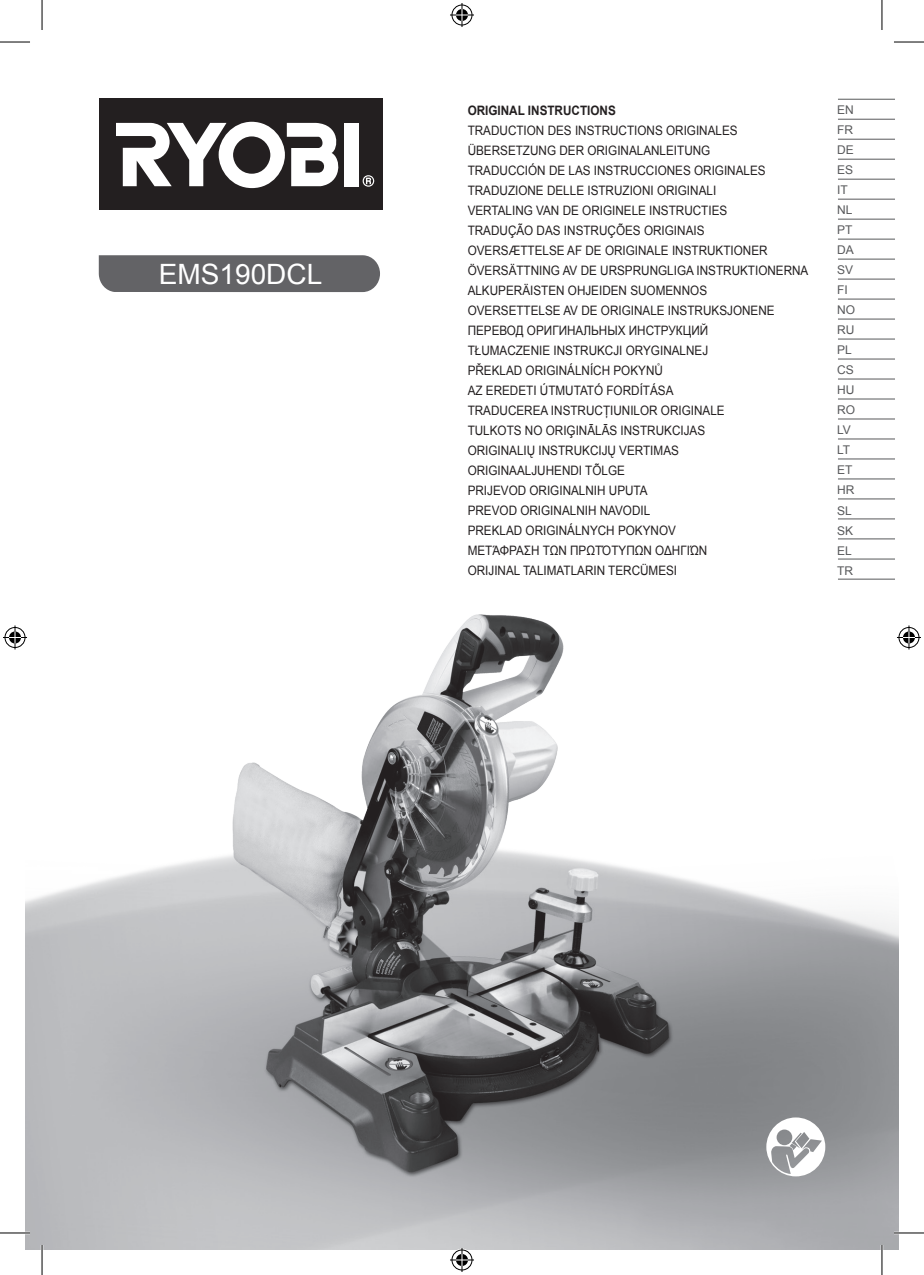
<style>
.page{position:relative;width:924px;height:1275px;background:#fff}
.page>*{position:absolute;margin:0;border:0;box-sizing:border-box;transform-origin:0 0}
.t1{font:28px "Arial";color:#fff}
.t2{font:13px/20px "Arial";color:#231f20;scale:.9 1}
.t3{font:700 13px "Arial";color:#231f20;scale:.9 1}
.t4{font:12px/20px "Arial";color:#57585a}
</style>
<div class="page">
<img style="left:25px;top:25px;width:873px;height:1224px">
<hr style="left:837px;top:119px;width:57px;height:1px;background:#57585a">
<hr style="left:837px;top:99px;width:57px;height:1px;background:#57585a">
<hr style="left:837px;top:279px;width:57px;height:1px;background:#57585a">
<hr style="left:837px;top:438px;width:57px;height:1px;background:#57585a">
<hr style="left:837px;top:199px;width:57px;height:1px;background:#57585a">
<hr style="left:837px;top:358px;width:57px;height:1px;background:#57585a">
<hr style="left:837px;top:518px;width:57px;height:1px;background:#57585a">
<hr style="left:837px;top:139px;width:57px;height:1px;background:#57585a">
<hr style="left:837px;top:298px;width:57px;height:1px;background:#57585a">
<hr style="left:837px;top:458px;width:57px;height:1px;background:#57585a">
<hr style="left:837px;top:219px;width:57px;height:1px;background:#57585a">
<hr style="left:837px;top:378px;width:57px;height:1px;background:#57585a">
<hr style="left:837px;top:538px;width:57px;height:1px;background:#57585a">
<hr style="left:837px;top:558px;width:57px;height:1px;background:#57585a">
<hr style="left:837px;top:578px;width:57px;height:1px;background:#57585a">
<hr style="left:837px;top:159px;width:57px;height:1px;background:#57585a">
<hr style="left:837px;top:318px;width:57px;height:1px;background:#57585a">
<hr style="left:837px;top:478px;width:57px;height:1px;background:#57585a">
<hr style="left:837px;top:239px;width:57px;height:1px;background:#57585a">
<hr style="left:837px;top:398px;width:57px;height:1px;background:#57585a">
<hr style="left:837px;top:179px;width:57px;height:1px;background:#57585a">
<hr style="left:837px;top:338px;width:57px;height:1px;background:#57585a">
<hr style="left:837px;top:498px;width:57px;height:1px;background:#57585a">
<hr style="left:837px;top:259px;width:57px;height:1px;background:#57585a">
<hr style="left:837px;top:418px;width:57px;height:1px;background:#57585a">
<div style="left:99px;top:255px;width:281px;height:37px;background:#636366"></div>
<div style="left:99px;top:99px;width:283px;height:111px;background:#231f20"></div>
<div style="left:344px;top:123px;width:14px;height:63px;background:#fff"></div>
<svg style="left:116px;top:122px;width:223px;height:66px"></svg>
<svg style="left:362px;top:175px;width:12px;height:12px"></svg>
<svg style="left:766px;top:1117px;width:58px;height:59px"></svg>
<hr style="left:0;top:41px;width:30px;height:2px;background:#fff">
<hr style="left:893px;top:41px;width:30px;height:2px;background:#fff">
<hr style="left:0;top:1231px;width:30px;height:3px;background:#fff">
<hr style="left:893px;top:1231px;width:30px;height:3px;background:#fff">
<hr style="left:41px;top:0;width:2px;height:30px;background:#fff">
<hr style="left:41px;top:1245px;width:2px;height:30px;background:#fff">
<hr style="left:880px;top:0;width:2px;height:30px;background:#fff">
<hr style="left:880px;top:1245px;width:2px;height:30px;background:#fff">
<hr style="left:0;top:42px;width:30px;height:1px;background:#000">
<hr style="left:893px;top:42px;width:30px;height:1px;background:#000">
<hr style="left:0;top:1232px;width:30px;height:1px;background:#000">
<hr style="left:893px;top:1232px;width:30px;height:1px;background:#000">
<hr style="left:42px;top:0;width:1px;height:30px;background:#000">
<hr style="left:42px;top:1245px;width:1px;height:30px;background:#000">
<hr style="left:881px;top:0;width:1px;height:30px;background:#000">
<hr style="left:881px;top:1245px;width:1px;height:30px;background:#000">
<svg style="left:450px;top:3px;width:24px;height:24px"></svg>
<svg style="left:450px;top:1248px;width:24px;height:24px"></svg>
<svg style="left:3px;top:625px;width:24px;height:24px"></svg>
<svg style="left:896px;top:625px;width:24px;height:24px"></svg>
<h1 class="t1" style="left:159px;top:255px;width:165px">EMS190DCL</h1>
<p class="t3" style="left:467px;top:102px;width:166px">ORIGINAL INSTRUCTIONS</p>
<p class="t2" style="left:467px;top:120px;width:380px">TRADUCTION DES INSTRUCTIONS ORIGINALES ÜBERSETZUNG DER ORIGINALANLEITUNG<br>TRADUCCIÓN DE LAS INSTRUCCIONES ORIGINALES TRADUZIONE DELLE ISTRUZIONI ORIGINALI<br>VERTALING VAN DE ORIGINELE INSTRUCTIES<br>TRADUÇÃO DAS INSTRUÇÕES ORIGINAIS<br>OVERSÆTTELSE AF DE ORIGINALE INSTRUKTIONER ÖVERSÄTTNING AV DE URSPRUNGLIGA INSTRUKTIONERNA ALKUPERÄISTEN OHJEIDEN SUOMENNOS<br>OVERSETTELSE AV DE ORIGINALE INSTRUKSJONENE ПЕРЕВОД ОРИГИНАЛЬНЫХ ИНСТРУКЦИЙ<br>TŁUMACZENIE INSTRUKCJI ORYGINALNEJ<br>PŘEKLAD ORIGINÁLNÍCH POKYNŮ<br>AZ EREDETI ÚTMUTATÓ FORDÍTÁSA<br>TRADUCEREA INSTRUCŢIUNILOR ORIGINALE<br>TULKOTS NO ORIĢINĀLĀS INSTRUKCIJAS<br>ORIGINALIŲ INSTRUKCIJŲ VERTIMAS<br>ORIGINAALJUHENDI TÕLGE<br>PRIJEVOD ORIGINALNIH UPUTA<br>PREVOD ORIGINALNIH NAVODIL<br>PREKLAD ORIGINÁLNYCH POKYNOV<br>ΜΕΤΆΦΡΑΣΗ ΤΩΝ ΠΡΩΤΌΤΥΠΩΝ ΟΔΗΓΙΏΝ<br>ORIJINAL TALIMATLARIN TERCÜMESI</p>
<p class="t4" style="left:836px;top:100px;width:19px">EN<br>FR<br>DE<br>ES<br>IT<br>NL<br>PT<br>DA<br>SV<br>FI<br>NO<br>RU<br>PL<br>CS<br>HU<br>RO<br>LV<br>LT<br>ET<br>HR<br>SL<br>SK<br>EL<br>TR</p>
</div>
